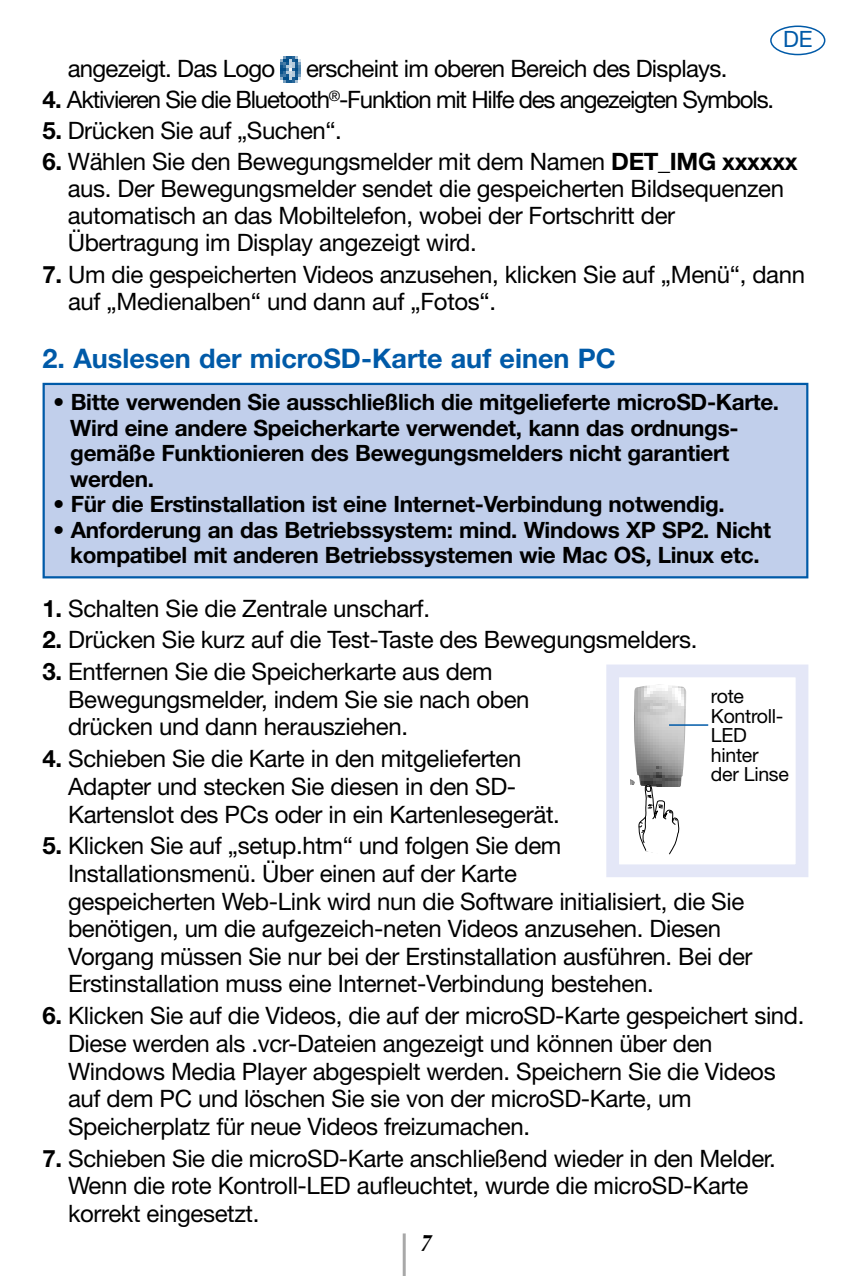
<style>
.page{position:relative;width:851px;height:1276px;background:#fff}
.page>*{position:absolute;margin:0;border:0;box-sizing:border-box;transform-origin:0 0}
.t1{font:700 27px "Helvetica Neue LT Com";color:#005aa8}
.t2{font:24px/27.6px "Helvetica Neue LT Com";letter-spacing:-.015em;color:#000}
.t3{font:24px "Helvetica Neue LT Com";letter-spacing:-.05em;color:#000}
.t4{font:italic 700 24px "Optima";color:#000;scale:.8 1}
.t5{font:700 22.5px/25.5px "Helvetica Neue LT Com";letter-spacing:-.015em;color:#000}
.t6{font:22.5px "Helvetica Neue LT Com";color:#005aa8}
.t7{font:19.5px/19.5px "Helvetica Neue LT Com";letter-spacing:-.015em;color:#000}
.s1{font-weight:700}
</style>
<div class="page">
<div style="left:770px;top:26px;width:55px;height:29px;border:3px solid #005aa8;border-radius:50%"></div>
<hr style="left:402px;top:1233px;width:3px;height:43px;background:#a8a8a8">
<div style="left:606px;top:664px;width:202px;height:213px;border:13px solid #e4e7f7"></div>
<img style="left:630px;top:684px;width:56px;height:102px">
<svg style="left:638px;top:783px;width:41px;height:72px"></svg>
<img style="left:280px;top:57px;width:21px;height:25px">
<hr style="left:669px;top:724px;width:39px;height:2px;background:#005aa8">
<div style="left:45px;top:385px;width:761px;height:191px;background:#c1cfeb"></div>
<div style="left:43px;top:383px;width:765px;height:195px;border:2px solid #005aa8"></div>
<p class="t6" style="left:782px;top:26px;width:31px">DE</p>
<p class="t2" style="left:68px;top:54px;width:209px">angezeigt. Das Logo</p>
<p class="t2" style="left:306px;top:54px;width:423px">erscheint im oberen Bereich des Displays.</p>
<p class="t3" style="left:43px;top:86px;width:733px"><span class="s1">4.</span> Aktivieren Sie die Bluetooth<sup>®</sup>-Funktion mit Hilfe des angezeigten Symbols.</p>
<p class="t2" style="left:43px;top:117px;width:301px"><span class="s1">5.</span> Drücken Sie auf „Suchen“.</p>
<p class="t2" style="left:68px;top:148px;width:731px;text-indent:-25px"><span class="s1">6.</span> Wählen Sie den Bewegungsmelder mit dem Namen <span class="s1">DET_IMG xxxxxx </span>aus. Der Bewegungsmelder sendet die gespeicherten Bildsequenzen automatisch an das Mobiltelefon, wobei der Fortschritt der Übertragung im Display angezeigt wird.</p>
<p class="t2" style="left:68px;top:261px;width:738px;text-indent:-25px"><span class="s1">7.</span> Um die gespeicherten Videos anzusehen, klicken Sie auf „Menü“, dann auf „Medienalben“ und dann auf „Fotos“.</p>
<p class="t1" style="left:43px;top:343px;width:574px">2. Auslesen der microSD-Karte auf einen PC</p>
<p class="t5" style="left:70px;top:389px;width:710px;text-indent:-17px">• Bitte verwenden Sie ausschließlich die mitgelieferte microSD-Karte.<br>Wird eine andere Speicherkarte verwendet, kann das ordnungs&shy;gemäße Funktionieren des Bewegungsmelders nicht garantiert werden.</p>
<p class="t5" style="left:53px;top:491px;width:673px">• Für die Erstinstallation ist eine Internet-Verbindung notwendig.</p>
<p class="t5" style="left:53px;top:517px;width:719px;text-align:center">• Anforderung an das Betriebssystem: mind. Windows XP SP2. Nicht kompatibel mit anderen Betriebssystemen wie Mac OS, Linux etc.</p>
<p class="t2" style="left:43px;top:594px;width:389px"><span class="s1">1.</span> Schalten Sie die Zentrale unscharf.</p>
<p class="t2" style="left:43px;top:626px;width:656px"><span class="s1">2.</span> Drücken Sie kurz auf die Test-Taste des Bewegungsmelders.</p>
<p class="t2" style="left:68px;top:658px;width:463px;text-indent:-26px"><span class="s1">3.</span> Entfernen Sie die Speicherkarte aus dem<br>Bewegungsmelder, indem Sie sie nach oben drücken und dann herausziehen.</p>
<p class="t2" style="left:68px;top:745px;width:493px;text-indent:-26px"><span class="s1">4.</span> Schieben Sie die Karte in den mitgelieferten<br>Adapter und stecken Sie diesen in den SD-<br>Kartenslot des PCs oder in ein Kartenlesegerät.</p>
<p class="t2" style="left:68px;top:832px;width:686px;text-indent:-26px"><span class="s1">5.</span> Klicken Sie auf „setup.htm“ und folgen Sie dem Installationsmenü. Über einen auf der Karte<br>gespeicherten Web-Link wird nun die Software initialisiert, die Sie benötigen, um die aufgezeich-neten Videos anzusehen. Diesen Vorgang müssen Sie nur bei der Erstinstallation ausführen. Bei der Erstinstallation muss eine Internet-Verbindung bestehen.</p>
<p class="t2" style="left:68px;top:1002px;width:737px;text-indent:-25px"><span class="s1">6.</span> Klicken Sie auf die Videos, die auf der microSD-Karte gespeichert sind.<br>Diese werden als .vcr-Dateien angezeigt und können über den Windows Media Player abgespielt werden. Speichern Sie die Videos auf dem PC und löschen Sie sie von der microSD-Karte, um Speicherplatz für neue Videos freizumachen.</p>
<p class="t2" style="left:68px;top:1144px;width:709px;text-indent:-25px"><span class="s1">7.</span> Schieben Sie die microSD-Karte anschließend wieder in den Melder.<br>Wenn die rote Kontroll-LED aufleuchtet, wurde die microSD-Karte korrekt eingesetzt.</p>
<p class="t7" style="left:710px;top:686px;width:79px">rote<br>Kontroll-<br>LED hinter der Linse</p>
<p class="t4" style="left:420px;top:1229px;width:15px">7</p>
</div>
